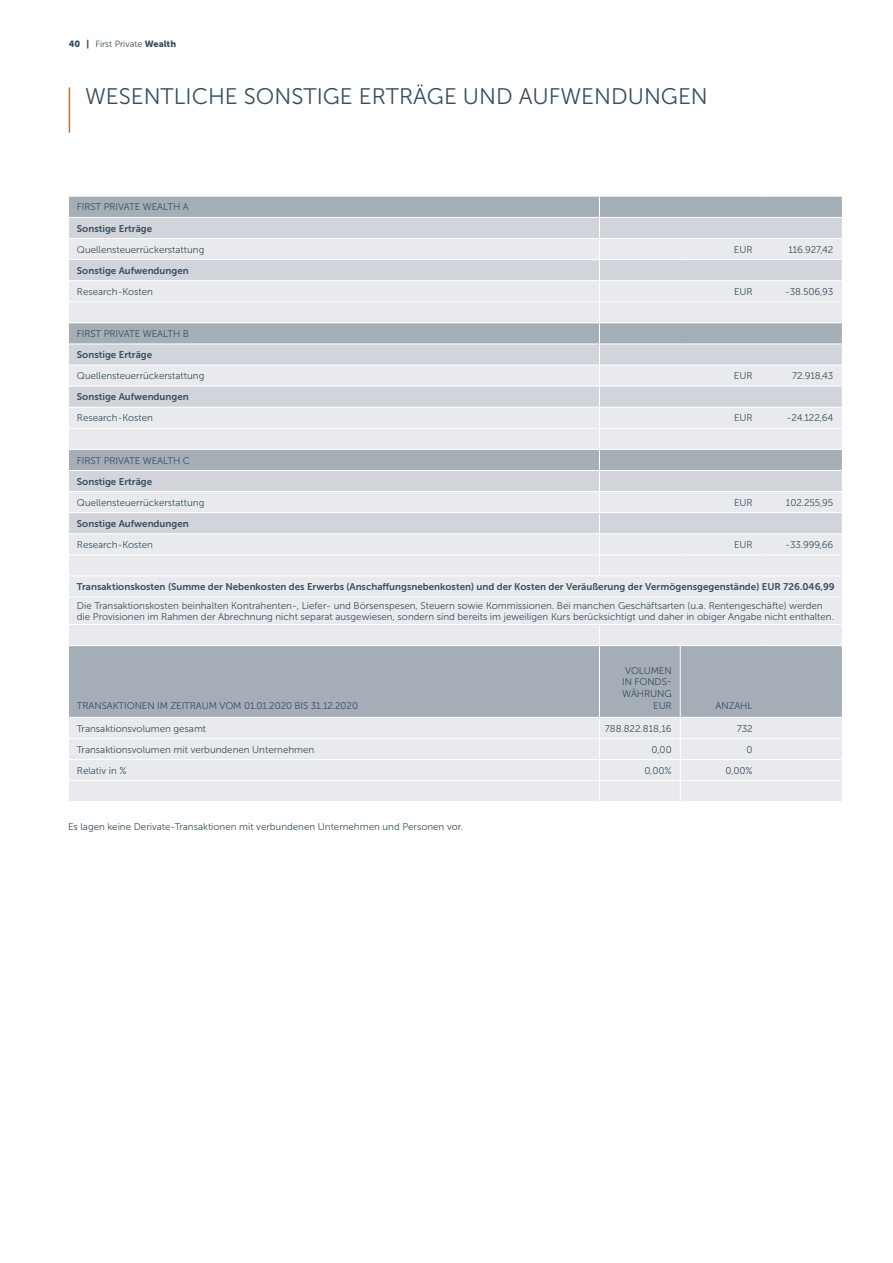
<style>
.page{position:relative;width:893px;height:1263px;background:#fff}
.page>*{position:absolute;margin:0;border:0;box-sizing:border-box;transform-origin:0 0}
.t1{font:22.5px "Museo Sans 300";color:#394d5c}
.t2{font:9.75px/11.7px "Museo Sans 300";color:#394d5c}
.t3{font:9.75px "Museo Sans 700";color:#394d5c}
.t4{font:9px "Museo Sans 300";color:#394d5c}
.s1{font-family:"Museo Sans 900"}
</style>
<div class="page">
<div style="left:69px;top:197px;width:773px;height:20px;background:#a5adb7"></div>
<div style="left:69px;top:218px;width:773px;height:20px;background:#d1d4db"></div>
<svg style="left:69px;top:239px;width:773px;height:562px;background:#d6d9df"></svg>
<hr style="left:680px;top:646px;width:1px;height:71px;background:#fff">
<svg style="left:680px;top:718px;width:1px;height:83px"></svg>
<hr style="left:68px;top:259px;width:531px;height:1px;background:#fff">
<hr style="left:599px;top:259px;width:81px;height:1px;background:#fff">
<hr style="left:680px;top:259px;width:81px;height:1px;background:#fff">
<hr style="left:761px;top:259px;width:81px;height:1px;background:#fff">
<hr style="left:68px;top:280px;width:531px;height:1px;background:#fff">
<hr style="left:599px;top:280px;width:81px;height:1px;background:#fff">
<hr style="left:680px;top:280px;width:81px;height:1px;background:#fff">
<hr style="left:761px;top:280px;width:81px;height:1px;background:#fff">
<hr style="left:68px;top:301px;width:531px;height:1px;background:#fff">
<hr style="left:599px;top:301px;width:81px;height:1px;background:#fff">
<hr style="left:680px;top:301px;width:81px;height:1px;background:#fff">
<hr style="left:761px;top:301px;width:81px;height:1px;background:#fff">
<hr style="left:68px;top:344px;width:531px;height:1px;background:#fff">
<hr style="left:599px;top:344px;width:81px;height:1px;background:#fff">
<hr style="left:680px;top:344px;width:81px;height:1px;background:#fff">
<hr style="left:761px;top:344px;width:81px;height:1px;background:#fff">
<hr style="left:68px;top:365px;width:531px;height:1px;background:#fff">
<hr style="left:599px;top:365px;width:81px;height:1px;background:#fff">
<hr style="left:680px;top:365px;width:81px;height:1px;background:#fff">
<hr style="left:761px;top:365px;width:81px;height:1px;background:#fff">
<hr style="left:68px;top:386px;width:531px;height:1px;background:#fff">
<hr style="left:599px;top:386px;width:81px;height:1px;background:#fff">
<hr style="left:680px;top:386px;width:81px;height:1px;background:#fff">
<hr style="left:761px;top:386px;width:81px;height:1px;background:#fff">
<hr style="left:68px;top:407px;width:531px;height:1px;background:#fff">
<hr style="left:599px;top:407px;width:81px;height:1px;background:#fff">
<hr style="left:680px;top:407px;width:81px;height:1px;background:#fff">
<hr style="left:761px;top:407px;width:81px;height:1px;background:#fff">
<hr style="left:68px;top:428px;width:531px;height:1px;background:#fff">
<hr style="left:599px;top:428px;width:81px;height:1px;background:#fff">
<hr style="left:680px;top:428px;width:81px;height:1px;background:#fff">
<hr style="left:761px;top:428px;width:81px;height:1px;background:#fff">
<hr style="left:68px;top:470px;width:531px;height:1px;background:#fff">
<hr style="left:599px;top:470px;width:81px;height:1px;background:#fff">
<hr style="left:680px;top:470px;width:81px;height:1px;background:#fff">
<hr style="left:761px;top:470px;width:81px;height:1px;background:#fff">
<hr style="left:68px;top:491px;width:531px;height:1px;background:#fff">
<hr style="left:599px;top:491px;width:81px;height:1px;background:#fff">
<hr style="left:680px;top:491px;width:81px;height:1px;background:#fff">
<hr style="left:761px;top:491px;width:81px;height:1px;background:#fff">
<hr style="left:68px;top:512px;width:531px;height:1px;background:#fff">
<hr style="left:599px;top:512px;width:81px;height:1px;background:#fff">
<hr style="left:680px;top:512px;width:81px;height:1px;background:#fff">
<hr style="left:761px;top:512px;width:81px;height:1px;background:#fff">
<hr style="left:68px;top:533px;width:531px;height:1px;background:#fff">
<hr style="left:599px;top:533px;width:81px;height:1px;background:#fff">
<hr style="left:680px;top:533px;width:81px;height:1px;background:#fff">
<hr style="left:761px;top:533px;width:81px;height:1px;background:#fff">
<hr style="left:68px;top:554px;width:531px;height:1px;background:#fff">
<hr style="left:599px;top:554px;width:81px;height:1px;background:#fff">
<hr style="left:680px;top:554px;width:81px;height:1px;background:#fff">
<hr style="left:761px;top:554px;width:81px;height:1px;background:#fff">
<hr style="left:68px;top:575px;width:531px;height:1px;background:#fff">
<hr style="left:599px;top:575px;width:81px;height:1px;background:#fff">
<hr style="left:680px;top:575px;width:81px;height:1px;background:#fff">
<hr style="left:761px;top:575px;width:81px;height:1px;background:#fff">
<hr style="left:68px;top:597px;width:531px;height:1px;background:#fff">
<hr style="left:599px;top:597px;width:81px;height:1px;background:#fff">
<hr style="left:680px;top:597px;width:81px;height:1px;background:#fff">
<hr style="left:761px;top:597px;width:81px;height:1px;background:#fff">
<hr style="left:68px;top:624px;width:531px;height:1px;background:#fff">
<hr style="left:599px;top:624px;width:81px;height:1px;background:#fff">
<hr style="left:680px;top:624px;width:81px;height:1px;background:#fff">
<hr style="left:761px;top:624px;width:81px;height:1px;background:#fff">
<hr style="left:68px;top:645px;width:531px;height:1px;background:#fff">
<hr style="left:599px;top:645px;width:81px;height:1px;background:#fff">
<hr style="left:680px;top:645px;width:81px;height:1px;background:#fff">
<hr style="left:761px;top:645px;width:81px;height:1px;background:#fff">
<hr style="left:68px;top:717px;width:531px;height:1px;background:#fff">
<hr style="left:599px;top:717px;width:81px;height:1px;background:#fff">
<hr style="left:680px;top:717px;width:81px;height:1px;background:#fff">
<hr style="left:761px;top:717px;width:81px;height:1px;background:#fff">
<hr style="left:68px;top:738px;width:531px;height:1px;background:#fff">
<hr style="left:599px;top:738px;width:81px;height:1px;background:#fff">
<hr style="left:680px;top:738px;width:81px;height:1px;background:#fff">
<hr style="left:761px;top:738px;width:81px;height:1px;background:#fff">
<hr style="left:68px;top:759px;width:531px;height:1px;background:#fff">
<hr style="left:599px;top:759px;width:81px;height:1px;background:#fff">
<hr style="left:680px;top:759px;width:81px;height:1px;background:#fff">
<hr style="left:761px;top:759px;width:81px;height:1px;background:#fff">
<hr style="left:68px;top:780px;width:531px;height:1px;background:#fff">
<hr style="left:599px;top:780px;width:81px;height:1px;background:#fff">
<hr style="left:680px;top:780px;width:81px;height:1px;background:#fff">
<hr style="left:761px;top:780px;width:81px;height:1px;background:#fff">
<hr style="left:599px;top:322px;width:81px;height:1px;background:#fff">
<hr style="left:680px;top:322px;width:81px;height:1px;background:#fff">
<hr style="left:761px;top:322px;width:81px;height:1px;background:#fff">
<hr style="left:599px;top:449px;width:81px;height:1px;background:#fff">
<hr style="left:680px;top:449px;width:81px;height:1px;background:#fff">
<hr style="left:761px;top:449px;width:81px;height:1px;background:#fff">
<hr style="left:68px;top:322px;width:531px;height:1px;background:#fff">
<hr style="left:68px;top:449px;width:531px;height:1px;background:#fff">
<svg style="left:599px;top:197px;width:1px;height:378px"></svg>
<svg style="left:599px;top:625px;width:1px;height:20px"></svg>
<hr style="left:599px;top:646px;width:1px;height:71px;background:#fff">
<svg style="left:599px;top:718px;width:1px;height:83px"></svg>
<hr style="left:69px;top:87px;width:1px;height:46px;background:#dc6b02">
<p class="t4" style="left:69px;top:39px;width:109px"><span class="s1">40 |</span> First Private <span class="s1">Wealth</span></p>
<h1 class="t1" style="left:85px;top:84px;width:624px">WESENTLICHE SONSTIGE ERTRÄGE UND AUFWENDUNGEN</h1>
<p class="t2" style="left:77px;top:201px;width:113px">FIRST PRIVATE WEALTH A</p>
<p class="t3" style="left:77px;top:223px;width:77px">Sonstige Erträge</p>
<p class="t2" style="left:77px;top:244px;width:129px">Quellensteuerrückerstattung</p>
<p class="t2" style="left:734px;top:244px;width:20px">EUR</p>
<p class="t2" style="left:788px;top:244px;width:47px">116.927,42</p>
<p class="t3" style="left:77px;top:265px;width:113px">Sonstige Aufwendungen</p>
<p class="t2" style="left:77px;top:286px;width:78px">Research-Kosten</p>
<p class="t2" style="left:734px;top:286px;width:20px">EUR</p>
<p class="t2" style="left:785px;top:286px;width:50px">-38.506,93</p>
<p class="t2" style="left:77px;top:328px;width:113px">FIRST PRIVATE WEALTH B</p>
<p class="t3" style="left:77px;top:349px;width:77px">Sonstige Erträge</p>
<p class="t2" style="left:77px;top:370px;width:129px">Quellensteuerrückerstattung</p>
<p class="t2" style="left:734px;top:370px;width:20px">EUR</p>
<p class="t2" style="left:792px;top:370px;width:43px">72.918,43</p>
<p class="t3" style="left:77px;top:392px;width:113px">Sonstige Aufwendungen</p>
<p class="t2" style="left:77px;top:412px;width:78px">Research-Kosten</p>
<p class="t2" style="left:734px;top:412px;width:20px">EUR</p>
<p class="t2" style="left:787px;top:412px;width:48px">-24.122,64</p>
<p class="t2" style="left:77px;top:454px;width:114px">FIRST PRIVATE WEALTH C</p>
<p class="t3" style="left:77px;top:476px;width:77px">Sonstige Erträge</p>
<p class="t2" style="left:77px;top:497px;width:129px">Quellensteuerrückerstattung</p>
<p class="t2" style="left:734px;top:497px;width:20px">EUR</p>
<p class="t2" style="left:786px;top:497px;width:49px">102.255,95</p>
<p class="t3" style="left:77px;top:518px;width:113px">Sonstige Aufwendungen</p>
<p class="t2" style="left:77px;top:539px;width:78px">Research-Kosten</p>
<p class="t2" style="left:734px;top:539px;width:20px">EUR</p>
<p class="t2" style="left:785px;top:539px;width:49px">-33.999,66</p>
<p class="t3" style="left:77px;top:581px;width:759px">Transaktionskosten (Summe der Nebenkosten des Erwerbs (Anschaffungsnebenkosten) und der Kosten der Veräußerung der Vermögensgegenstände) EUR 726.046,99</p>
<p class="t2" style="left:77px;top:599px;width:759px">Die Transaktionskosten beinhalten Kontrahenten-, Liefer- und Börsenspesen, Steuern sowie Kommissionen. Bei manchen Geschäftsarten (u.a. Rentengeschäfte) werden die Provisionen im Rahmen der Abrechnung nicht separat ausgewiesen, sondern sind bereits im jeweiligen Kurs berücksichtigt und daher in obiger Angabe nicht enthalten.</p>
<p class="t2" style="left:77px;top:700px;width:283px">TRANSAKTIONEN IM ZEITRAUM VOM 01.01.2020 BIS 31.12.2020</p>
<p class="t2" style="left:622px;top:665px;width:51px;text-align:right">VOLUMEN<br>IN FONDS-<br>WÄHRUNG<br>EUR</p>
<p class="t2" style="left:715px;top:700px;width:39px">ANZAHL</p>
<p class="t2" style="left:77px;top:722px;width:131px">Transaktionsvolumen gesamt</p>
<p class="t2" style="left:605px;top:722px;width:69px">788.822.818,16</p>
<p class="t2" style="left:737px;top:722px;width:17px">732</p>
<p class="t2" style="left:77px;top:743px;width:239px">Transaktionsvolumen mit verbundenen Unternehmen</p>
<p class="t2" style="left:651px;top:743px;width:22px">0,00</p>
<p class="t2" style="left:746px;top:743px;width:8px">0</p>
<p class="t2" style="left:77px;top:765px;width:51px">Relativ in %</p>
<p class="t2" style="left:644px;top:765px;width:29px">0,00%</p>
<p class="t2" style="left:726px;top:765px;width:28px">0,00%</p>
<p class="t2" style="left:68px;top:820px;width:397px">Es lagen keine Derivate-Transaktionen mit verbundenen Unternehmen und Personen vor.</p>
</div>
